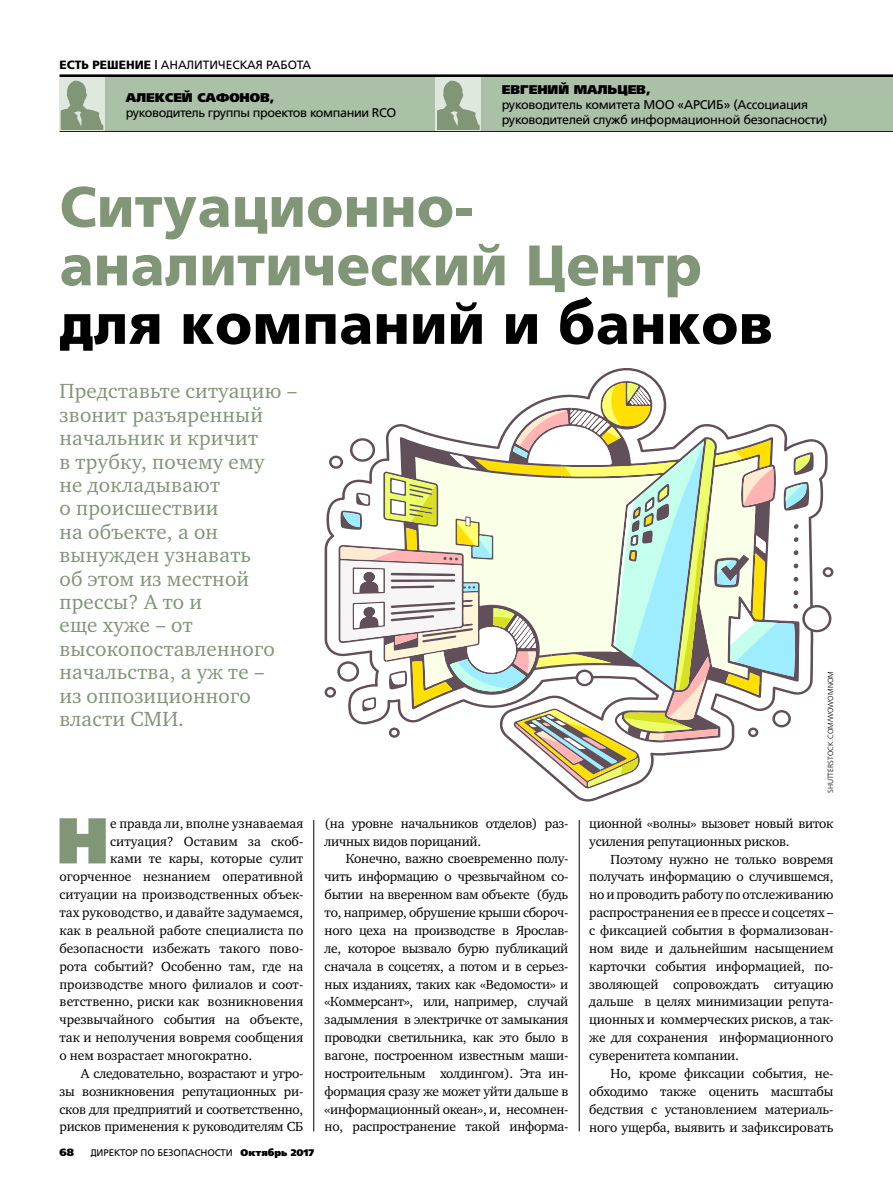
<style>
.page{position:relative;width:893px;height:1191px;background:#fff}
.page>*{position:absolute;margin:0;border:0;box-sizing:border-box;transform-origin:0 0}
.t1{font:64.65px "AG Foreigner Black C";color:#809677}
.t2{font:700 57px/58.5px "AG Foreigner C";letter-spacing:.01em;color:#809677}
.t3{font:700 57px "AG Foreigner C";letter-spacing:.01em;color:#000}
.t4{font:21px/23.4px "Charter ITC";letter-spacing:.01em;color:#809677}
.t5{font:13.5px/17.9px "Charter ITC";color:#000;text-align:justify}
.t6{font:13.5px/17.9px "Charter ITC";letter-spacing:-.02em;color:#000}
.t7{font:12.6px/15px "AG Foreigner C";letter-spacing:-.02em;color:#000}
.t8{font:12.6px "AG Foreigner Black C";color:#000}
.t9{font:12px "AG Foreigner C";color:#000}
.t10{font:10.5px "AG Foreigner Black C";color:#000}
.t11{font:9.6px "AG Foreigner C";letter-spacing:-.005em;color:#000}
.t12{font:7.5px "AG Foreigner Light C";color:#000}
.s1{font-weight:700}
.s2{font-family:"Myriad Pro"}
.s3{font-family:"AG Foreigner Black C"}
</style>
<div class="page">
<hr style="left:60px;top:74px;width:833px;height:3px;background:#000">
<hr style="left:60px;top:131px;width:833px;height:1px;background:#000">
<div style="left:60px;top:77px;width:833px;height:54px;background:#aac0a7"></div>
<hr style="left:313px;top:820px;width:1px;height:311px;background:#000">
<hr style="left:579px;top:820px;width:1px;height:311px;background:#000">
<div style="left:60px;top:77px;width:45px;height:54px;background:#dfe8dc"></div>
<svg style="left:61px;top:80px;width:42px;height:50px"></svg>
<div style="left:436px;top:77px;width:45px;height:54px;background:#dfe8dc"></div>
<svg style="left:437px;top:80px;width:43px;height:50px"></svg>
<svg style="left:325px;top:382px;width:508px;height:406px"></svg>
<p class="t9" style="left:60px;top:58px;width:253px"><span class="s1">ЕСТЬ РЕШЕНИЕ |</span> АНАЛИТИЧЕСКАЯ РАБОТА</p>
<p class="t8" style="left:126px;top:90px;width:150px">АЛЕКСЕЙ САФОНОВ,</p>
<p class="t7" style="left:126px;top:105px;width:272px">руководитель группы проектов компании RCO</p>
<p class="t8" style="left:502px;top:82px;width:150px">ЕВГЕНИЙ МАЛЬЦЕВ,</p>
<p class="t7" style="left:502px;top:97px;width:327px">руководитель комитета МОО «АРСИБ» (Ассоциация руководителей служб информационной безопасности)</p>
<h2 class="t2" style="left:60px;top:178px;width:644px">Ситуационно&shy;аналитический Центр</h2>
<h2 class="t3" style="left:60px;top:292px;width:715px">для компаний и банков</h2>
<p class="t4" style="left:60px;top:379px;width:239px">Представьте ситуацию <span class="s2">– </span>звонит разъяренный начальник и кричит<br>в трубку, почему ему<br>не докладывают<br>о происшествии<br>на объекте, а он вынужден узнавать<br>об этом из местной прессы? А то и<br>еще хуже <span class="s2">–</span> от высокопоставленного начальства, а уж те <span class="s2">–<br></span>из оппозиционного власти СМИ.</p>
<p class="t12" style="left:827px;top:793px;width:123px;rotate:-90deg">SHUTTERSTOCK.COM/WOWOMNOM</p>
<h1 class="t1" style="left:56px;top:803px;width:54px">Н</h1>
<p class="t5" style="left:110px;top:814px;width:195px">е правда ли, вполне узнаваемая</p>
<p class="t5" style="left:110px;top:832px;width:195px">ситуация? Оставим за скоб-</p>
<p class="t5" style="left:110px;top:850px;width:195px">ками те кары, которые сулит</p>
<p class="t5" style="left:60px;top:867px;width:245px">огорченное незнанием оперативной</p>
<p class="t5" style="left:60px;top:885px;width:245px">ситуации на производственных объек-</p>
<p class="t5" style="left:60px;top:903px;width:245px">тах руководство, и давайте задумаемся,</p>
<p class="t5" style="left:60px;top:921px;width:245px">как в реальной работе специалиста по</p>
<p class="t5" style="left:60px;top:939px;width:245px">безопасности избежать такого пово-</p>
<p class="t5" style="left:60px;top:957px;width:245px">рота событий? Особенно там, где на</p>
<p class="t5" style="left:60px;top:975px;width:245px">производстве много филиалов и соот-</p>
<p class="t5" style="left:60px;top:992px;width:245px">ветственно, риски как возникновения</p>
<p class="t5" style="left:60px;top:1010px;width:245px">чрезвычайного события на объекте,</p>
<p class="t5" style="left:60px;top:1028px;width:245px">так и неполучения вовремя сообщения</p>
<p class="t5" style="left:60px;top:1046px;width:194px">о нем возрастает многократно.</p>
<p class="t6" style="left:81px;top:1064px;width:224px">А следовательно, возрастают и угро-</p>
<p class="t6" style="left:60px;top:1082px;width:245px">зы возникновения репутационных ри-</p>
<p class="t6" style="left:60px;top:1100px;width:245px">сков для предприятий и соответственно,</p>
<p class="t6" style="left:60px;top:1117px;width:245px">рисков применения к руководителям СБ</p>
<p class="t10" style="left:60px;top:1146px;width:16px">68</p>
<p class="t11" style="left:91px;top:1147px;width:225px">ДИРЕКТОР ПО БЕЗОПАСНОСТИ <span class="s3">Октябрь 2017</span></p>
<p class="t6" style="left:325px;top:814px;width:245px">(на уровне начальников отделов) раз&shy;личных видов порицаний.</p>
<p class="t5" style="left:325px;top:850px;width:245px;text-indent:21px">Конечно, важно своевременно полу&shy;чить информацию о чрезвычайном со&shy;бытии на вверенном вам объекте (будь то, например, обрушение крыши сбороч&shy;ного цеха на производстве в Ярослав&shy;ле, которое вызвало бурю публикаций сначала в соцсетях, а потом и в серьез&shy;ных изданиях, таких как «Ведомости» и «Коммерсант», или, например, случай задымления в электричке от замыкания проводки светильника, как это было в вагоне, построенном известным маши&shy;ностроительным холдингом). Эта ин&shy;формация сразу же может уйти дальше в «информационный океан», и, несомнен&shy;но, распространение такой информа-</p>
<p class="t6" style="left:589px;top:814px;width:246px">ционной «волны» вызовет новый виток усиления репутационных рисков.</p>
<p class="t5" style="left:589px;top:850px;width:246px;text-indent:21px">Поэтому нужно не только вовремя получать информацию о случившемся, но и проводить работу по отслеживанию распространения ее в прессе и соцсетях <span class="s2">– </span>с фиксацией события в формализован&shy;ном виде и дальнейшим насыщением карточки события информацией, по&shy;зволяющей сопровождать ситуацию дальше в целях минимизации репута&shy;ционных и коммерческих рисков, а так&shy;же для сохранения информационного суверенитета компании.</p>
<p class="t5" style="left:589px;top:1064px;width:246px;text-indent:21px">Но, кроме фиксации события, не&shy;обходимо также оценить масштабы бедствия с установлением материаль&shy;ного ущерба, выявить и зафиксировать</p>
</div>
